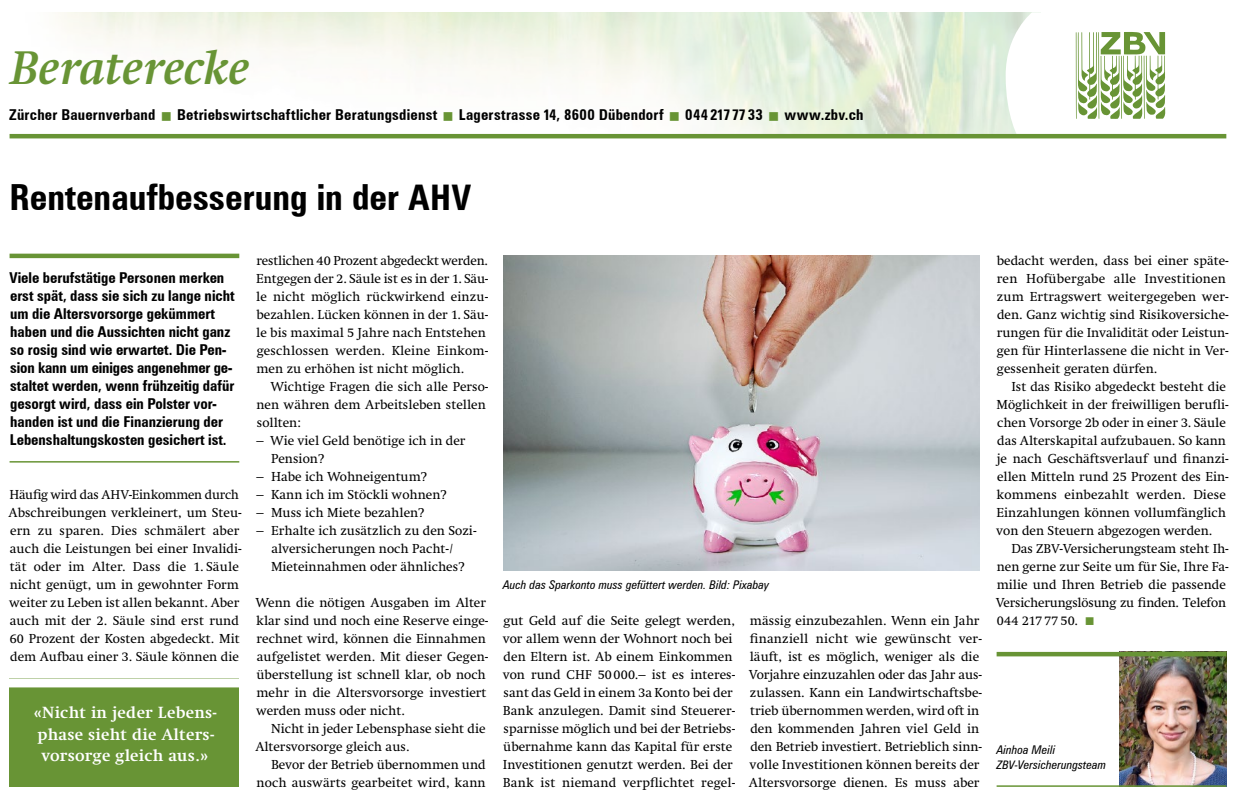
<style>
.page{position:relative;width:1237px;height:795px;background:#fff}
.page>*{position:absolute;margin:0;border:0;box-sizing:border-box;transform-origin:0 0}
.t1{font:italic 700 48px "Swift LT Pro";color:#689435}
.t2{font:700 condensed 36px "Zurich BT";color:#000}
.t3{font:700 16.5px/21.3px "Swift LT Pro";letter-spacing:.015em;color:#fff}
.t4{font:700 condensed 15px/18px "Zurich BT";color:#000}
.t5{font:13.35px/18px "Swift LT Pro";color:#000}
.t6{font:13.05px "Swift LT Pro";color:#000}
.t7{font:italic condensed 12px/15px "Zurich BT";letter-spacing:.01em;color:#000}
.s1{color:#689435}
.s2{font-size:35.25px}
.s3{font-size:13.05px}
.s4{font-size:13.35px}
.s5{font-size:11.7px}
</style>
<div class="page">
<div style="left:10px;top:253px;width:229px;height:5px;background:#689435"></div>
<hr style="left:10px;top:461px;width:229px;height:1px;background:#689435">
<div style="left:10px;top:678px;width:229px;height:108px;background:#689435"></div>
<div style="left:5px;top:678px;width:238px;height:9px;background:#fff"></div>
<img style="left:1119px;top:656px;width:107px;height:129px">
<hr style="left:996px;top:652px;width:230px;height:4px;background:#689435">
<hr style="left:996px;top:785px;width:230px;height:1px;background:#689435">
<img style="left:503px;top:256px;width:476px;height:314px">
<img style="left:10px;top:12px;width:995px;height:122px">
<hr style="left:10px;top:134px;width:1216px;height:4px;background:#689435">
<svg style="left:1005px;top:12px;width:221px;height:122px"></svg>
<h1 class="t1" style="left:10px;top:39px;width:246px">Beraterecke</h1>
<p class="t4" style="left:10px;top:106px;width:855px">Zürcher Bauernverband <span class="s1">■</span> Betriebswirtschaftlicher Beratungsdienst <span class="s1">■</span> Lagerstrasse 14, 8600 Dübendorf <span class="s1">■</span> 044 2177733 <span class="s1">■</span> www.zbv.ch</p>
<h2 class="t2" style="left:10px;top:176px;width:463px">Rentenaufbesserung in der <span class="s2">AHV</span></h2>
<p class="t4" style="left:9px;top:268px;width:227px">Viele berufstätige Personen merken erst spät, dass sie sich zu lange nicht um die Altersvorsorge gekümmert haben und die Aussichten nicht ganz so rosig sind wie erwartet. Die Pen&shy;sion kann um einiges angenehmer ge&shy;staltet werden, wenn frühzeitig dafür gesorgt wird, dass ein Polster vor&shy;handen ist und die Finanzierung der Lebenshaltungskosten gesichert ist.</p>
<p class="t5" style="left:9px;top:485px;width:235px">Häufig wird das <span class="s3">AHV</span>-Einkommen durch Abschreibungen verkleinert, um Steu&shy;ern zu sparen. Dies schmälert aber auch die Leistungen bei einer Invalidi&shy;tät oder im Alter. Dass die <span class="s3">1</span>. Säule nicht genügt, um in gewohnter Form weiter zu Leben ist allen bekannt. Aber auch mit der <span class="s3">2</span>. Säule sind erst rund <span class="s3">60</span> Prozent der Kosten abgedeckt. Mit dem Aufbau einer <span class="s3">3</span>. Säule können die</p>
<p class="t3" style="left:34px;top:701px;width:185px">«Nicht in jeder Lebens&shy;phase sieht die Alters&shy;vorsorge gleich aus.»</p>
<p class="t5" style="left:256px;top:251px;width:234px">restlichen <span class="s3">40</span> Prozent abgedeckt werden.<br>Entgegen der <span class="s3">2</span>. Säule ist es in der <span class="s3">1</span>. Säu&shy;le nicht möglich rückwirkend einzu&shy;bezahlen. Lücken können in der <span class="s3">1</span>. Säu&shy;le bis maximal <span class="s3">5</span> Jahre nach Entstehen geschlossen werden. Kleine Einkom&shy;men zu erhöhen ist nicht möglich.</p>
<p class="t5" style="left:256px;top:377px;width:233px;text-indent:14px">Wichtige Fragen die sich alle Perso&shy;nen währen dem Arbeitsleben stellen sollten:</p>
<p class="t5" style="left:271px;top:431px;width:196px;text-indent:-15px">– Wie viel Geld benötige ich in der<br>Pension?</p>
<p class="t5" style="left:256px;top:467px;width:172px">– Habe ich Wohneigentum?</p>
<p class="t5" style="left:256px;top:485px;width:192px">– Kann ich im Stöckli wohnen?</p>
<p class="t5" style="left:256px;top:503px;width:169px">– Muss ich Miete bezahlen?</p>
<p class="t5" style="left:271px;top:521px;width:207px;text-indent:-15px">– Erhalte ich zusätzlich zu den Sozi&shy;alversicherungen noch Pacht- /<br>Mieteinnahmen oder ähnliches?</p>
<p class="t5" style="left:255px;top:593px;width:235px">Wenn die nötigen Ausgaben im Alter klar sind und noch eine Reserve einge&shy;rechnet wird, können die Einnahmen aufgelistet werden. Mit dieser Gegen&shy;überstellung ist schnell klar, ob noch mehr in die Altersvorsorge investiert werden muss oder nicht.</p>
<p class="t5" style="left:255px;top:719px;width:232px;text-indent:16px">Nicht in jeder Lebensphase sieht die<br>Altersvorsorge gleich aus.</p>
<p class="t5" style="left:256px;top:755px;width:231px;text-align:right">Bevor der Betrieb übernommen und noch auswärts gearbeitet wird, kann</p>
<p class="t7" style="left:503px;top:577px;width:267px">Auch das Sparkonto muss gefüttert werden. Bild: Pixabay</p>
<p class="t5" style="left:503px;top:611px;width:234px">gut Geld auf die Seite gelegt werden, vor allem wenn der Wohnort noch bei den Eltern ist. Ab einem Einkommen von rund <span class="s3">CHF 50000</span>.– ist es interes&shy;sant das Geld in einem <span class="s3">3</span>a Konto bei der Bank anzulegen. Damit sind Steuerer&shy;sparnisse möglich und bei der Betriebs&shy;übernahme kann das Kapital für erste Investitionen genutzt werden. Bei der Bank ist niemand verpflichtet regel-</p>
<p class="t5" style="left:748px;top:611px;width:235px">mässig einzubezahlen. Wenn ein Jahr finanziell nicht wie gewünscht ver&shy;läuft, ist es möglich, weniger als die Vorjahre einzuzahlen oder das Jahr aus&shy;zulassen. Kann ein Landwirtschaftsbe&shy;trieb übernommen werden, wird oft in den kommenden Jahren viel Geld in den Betrieb investiert. Betrieblich sinn&shy;volle Investitionen können bereits der Altersvorsorge dienen. Es muss aber</p>
<p class="t5" style="left:996px;top:251px;width:233px">bedacht werden, dass bei einer späte&shy;ren Hofübergabe alle Investitionen zum Ertragswert weitergegeben wer&shy;den. Ganz wichtig sind Risikoversiche&shy;rungen für die Invalidität oder Leistun&shy;gen für Hinterlassene die nicht in Ver&shy;gessenheit geraten dürfen.</p>
<p class="t5" style="left:996px;top:377px;width:234px;text-indent:15px">Ist das Risiko abgedeckt besteht die Möglichkeit in der freiwilligen berufli&shy;chen Vorsorge <span class="s3">2</span>b oder in einer <span class="s3">3</span>. Säule das Alterskapital aufzubauen. So kann je nach Geschäftsverlauf und finanzi&shy;ellen Mitteln rund <span class="s3">25</span> Prozent des Ein&shy;kommens einbezahlt werden. Diese Einzahlungen können vollumfänglich von den Steuern abgezogen werden.</p>
<p class="t5" style="left:995px;top:539px;width:235px;text-indent:16px">Das <span class="s3">ZBV</span>-Versicherungsteam steht Ih&shy;nen gerne zur Seite um für Sie, Ihre Fa&shy;milie und Ihren Betrieb die passende Versicherungslösung zu finden. Telefon</p>
<p class="t6" style="left:996px;top:612px;width:99px">044 217 77 50<span class="s4">.</span> <span class="s1">■</span></p>
<p class="t7" style="left:996px;top:742px;width:111px">Ainhoa Meili<br><span class="s5">ZBV</span>-Versicherungsteam</p>
</div>
